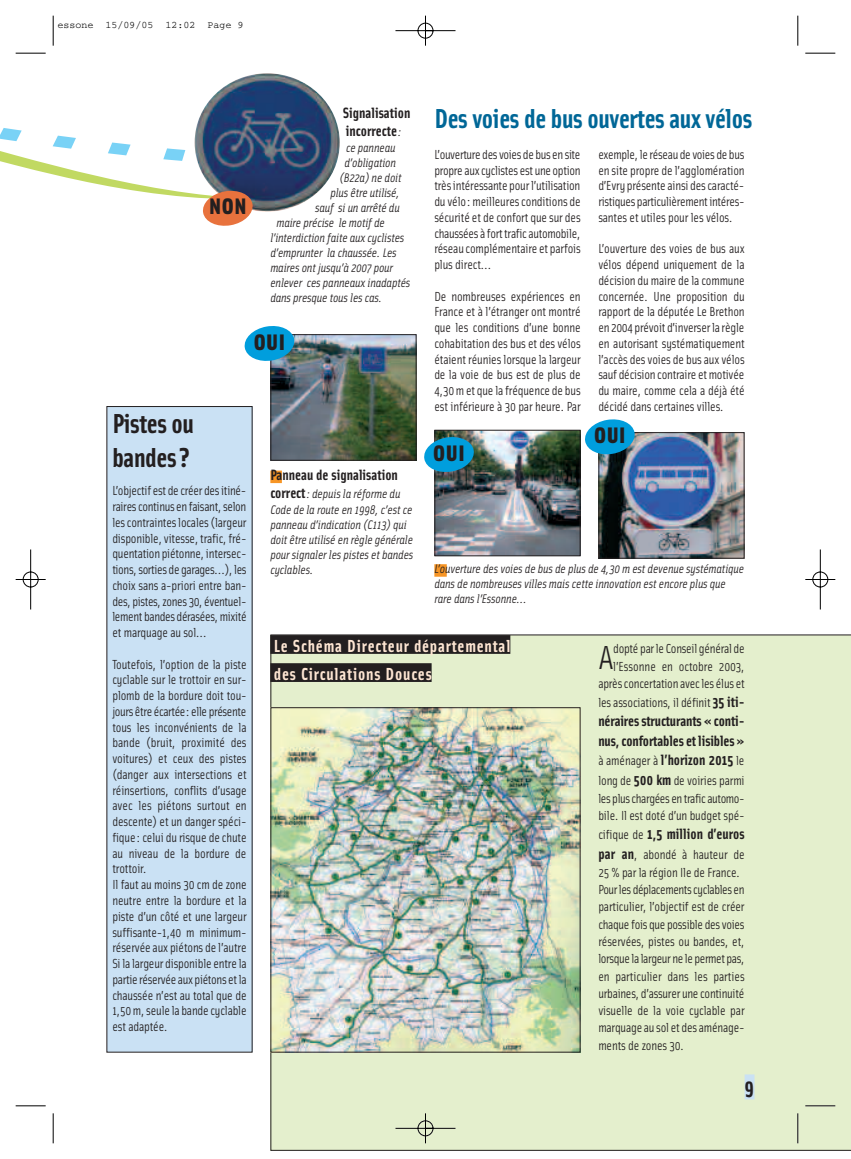
<style>
.page{position:relative;width:851px;height:1159px;background:#fff}
.page>*{position:absolute;margin:0;border:0;box-sizing:border-box;transform-origin:0 0}
.t1{font:33.25px "Solex";color:#231f20}
.t2{font:700 27.5px "Solex";letter-spacing:-.015em;color:#006797}
.t3{font:700 27.5px/33px "Solex";letter-spacing:-.015em;color:#231f20}
.t4{font:900 22.5px "Solex";letter-spacing:.025em;color:#231f20}
.t5{font:700 22.5px "Solex";color:#231f20}
.t6{font:700 17.5px/28.1px "Solex";letter-spacing:.045em;color:#fee6d3}
.t7{font:700 15px/19.5px "Solex";color:#231f20}
.t8{font:13.12px/15.8px "Solex";letter-spacing:-.015em;color:#231f20;text-align:justify}
.t9{font:italic 12.5px/15.2px "Solex";letter-spacing:-.015em;color:#231f20}
.t10{font:10px "Courier";color:#000}
.s1{font-weight:400;font-style:italic;font-size:12.5px}
.s2{font-weight:700;font-style:normal;font-size:15px}
.s3{font-weight:700;font-size:15px}
.s4{font-weight:400;font-size:13.12px}
</style>
<div class="page">
<svg style="left:270px;top:634px;width:580px;height:517px;background:#dae4c4"></svg>
<svg style="left:0;top:128px;width:15px;height:37px"></svg>
<img style="left:15px;top:15px;width:820px;height:1128px">
<p class="t10" style="left:58px;top:21px;width:188px">essone 15/09/05 12:02 Page 9</p>
<p class="t7" style="left:342px;top:104px;width:69px;line-height:18px">Signalisation incorrecte<span class="s1">:</span></p>
<p class="t9" style="left:346px;top:140px;width:51px">ce panneau</p>
<p class="t9" style="left:344px;top:155px;width:53px">d’obligation</p>
<p class="t9" style="left:339px;top:170px;width:64px">(B22a) ne doit</p>
<p class="t9" style="left:330px;top:185px;width:71px">plus être utilisé,</p>
<p class="t9" style="left:315px;top:200px;width:86px">sauf si un arrêté du</p>
<p class="t9" style="left:276px;top:215px;width:110px">maire précise le motif de</p>
<p class="t9" style="left:270px;top:230px;width:135px">l’interdiction faite aux cyclistes</p>
<p class="t9" style="left:270px;top:245px;width:128px">d’emprunter la chaussée. Les</p>
<p class="t9" style="left:270px;top:260px;width:124px">maires ont jusqu’à 2007 pour</p>
<p class="t9" style="left:270px;top:275px;width:141px">enlever ces panneaux inadaptés</p>
<p class="t9" style="left:270px;top:290px;width:113px">dans presque tous les cas.</p>
<h2 class="t2" style="left:434px;top:102px;width:319px">Des voies de bus ouvertes aux vélos</h2>
<p class="t8" style="left:598px;top:146px;width:148px">exemple, le réseau de voies de bus en site propre de l’agglomération d’Evry présente ainsi des caracté&shy;ristiques particulièrement intéres&shy;santes et utiles pour les vélos.</p>
<p class="t8" style="left:598px;top:241px;width:148px">L’ouverture des voies de bus aux vélos dépend uniquement de la décision du maire de la commune concernée. Une proposition du rapport de la députée Le Brethon en 2004 prévoit d’inverser la règle en autorisant systématiquement l’accès des voies de bus aux vélos sauf décision contraire et motivée du maire, comme cela a déjà été décidé dans certaines villes.</p>
<p class="t8" style="left:434px;top:146px;width:148px">L’ouverture des voies de bus en site propre aux cyclistes est une option très intéressante pour l’utilisation du vélo: meilleures conditions de sécurité et de confort que sur des chaussées à fort trafic automobile, réseau complémentaire et parfois plus direct…</p>
<p class="t8" style="left:434px;top:288px;width:148px">De nombreuses expériences en France et à l’étranger ont montré que les conditions d’une bonne cohabitation des bus et des vélos étaient réunies lorsque la largeur de la voie de bus est de plus de 4,30 m et que la fréquence de bus est inférieure à 30 par heure. Par</p>
<h3 class="t4" style="left:209px;top:193px;width:39px">NON</h3>
<h3 class="t4" style="left:254px;top:328px;width:33px">OUI</h3>
<h2 class="t3" style="left:112px;top:407px;width:83px">Pistes ou bandes?</h2>
<p class="t8" style="left:112px;top:483px;width:136px">L’objectif est de créer des itiné&shy;raires continus en faisant, selon les contraintes locales (largeur disponible, vitesse, trafic, fré&shy;quentation piétonne, intersec&shy;tions, sorties de garages…), les choix sans a-priori entre ban&shy;des, pistes, zones 30, éventuel&shy;lement bandes dérasées, mixité et marquage au sol…</p>
<p class="t8" style="left:112px;top:656px;width:136px;text-align:left">Toutefois, l’option de la piste cyclable sur le trottoir en sur&shy;plomb de la bordure doit tou&shy;jours être écartée: elle présente tous les inconvénients de la bande (bruit, proximité des voitures) et ceux des pistes (danger aux intersections et réinsertions, conflits d’usage avec les piétons surtout en descente) et un danger spéci&shy;fique: celui du risque de chute au niveau de la bordure de trottoir.<br>Il faut au moins 30 cm de zone neutre entre la bordure et la piste d’un côté et une largeur suffisante-1,40 m minimum&shy;réservée aux piétons de l’autre<br>Si la largeur disponible entre la partie réservée aux piétons et la chaussée n’est au total que de<br>1,50m, seule la bande cyclable est adaptée.</p>
<h3 class="t4" style="left:594px;top:422px;width:33px">OUI</h3>
<h3 class="t4" style="left:433px;top:440px;width:33px">OUI</h3>
<p class="t7" style="left:270px;top:464px;width:129px">Panneau de signalisation</p>
<p class="t9" style="left:270px;top:485px;width:144px"><span class="s2">correct</span>: depuis la réforme du<br>Code de la route en 1998, c’est ce panneau d’indication (C113) qui doit être utilisé en règle générale pour signaler les pistes et bandes cyclables.</p>
<p class="t9" style="left:434px;top:561px;width:311px">L’ouverture des voies de bus de plus de 4,30 m est devenue systématique dans de nombreuses villes mais cette innovation est encore plus que rare dans l’Essonne…</p>
<h3 class="t6" style="left:274px;top:631px;width:238px">Le Schéma Directeur départemental des Circulations Douces</h3>
<p class="t8" style="left:598px;top:640px;width:148px;line-height:17.2px;text-align:right">dopté par le Conseil général de l’Essonne en octobre 2003, après concertation avec les élus et</p>
<p class="t8" style="left:598px;top:694px;width:148px">les associations, il définit <span class="s3">35 iti-</span></p>
<p class="t7" style="left:598px;top:711px;width:148px;text-align:justify">néraires structurants « conti&shy;nus, confortables et lisibles » <span class="s4">à aménager à</span> l’horizon 2015 <span class="s4">le</span></p>
<p class="t8" style="left:598px;top:771px;width:148px;line-height:17.8px">long de <span class="s3">500 km</span> de voiries parmi les plus chargées en trafic automo&shy;bile. Il est doté d’un budget spé-</p>
<p class="t7" style="left:598px;top:824px;width:148px"><span class="s4">cifique de</span> 1,5 million d’euros</p>
<p class="t8" style="left:598px;top:845px;width:148px;line-height:17.4px;text-align:left"><span class="s3">par an</span>, abondé à hauteur de<br>25 % par la région Ile de France.<br>Pour les déplacements cyclables en particulier, l’objectif est de créer chaque fois que possible des voies réservées, pistes ou bandes, et, lorsque la largeur ne le permet pas, en particulier dans les parties urbaines, d’assurer une continuité visuelle de la voie cyclable par marquage au sol et des aménage&shy;ments de zones 30.</p>
<h1 class="t1" style="left:598px;top:638px;width:17px">A</h1>
<h3 class="t5" style="left:744px;top:1074px;width:11px">9</h3>
</div>
